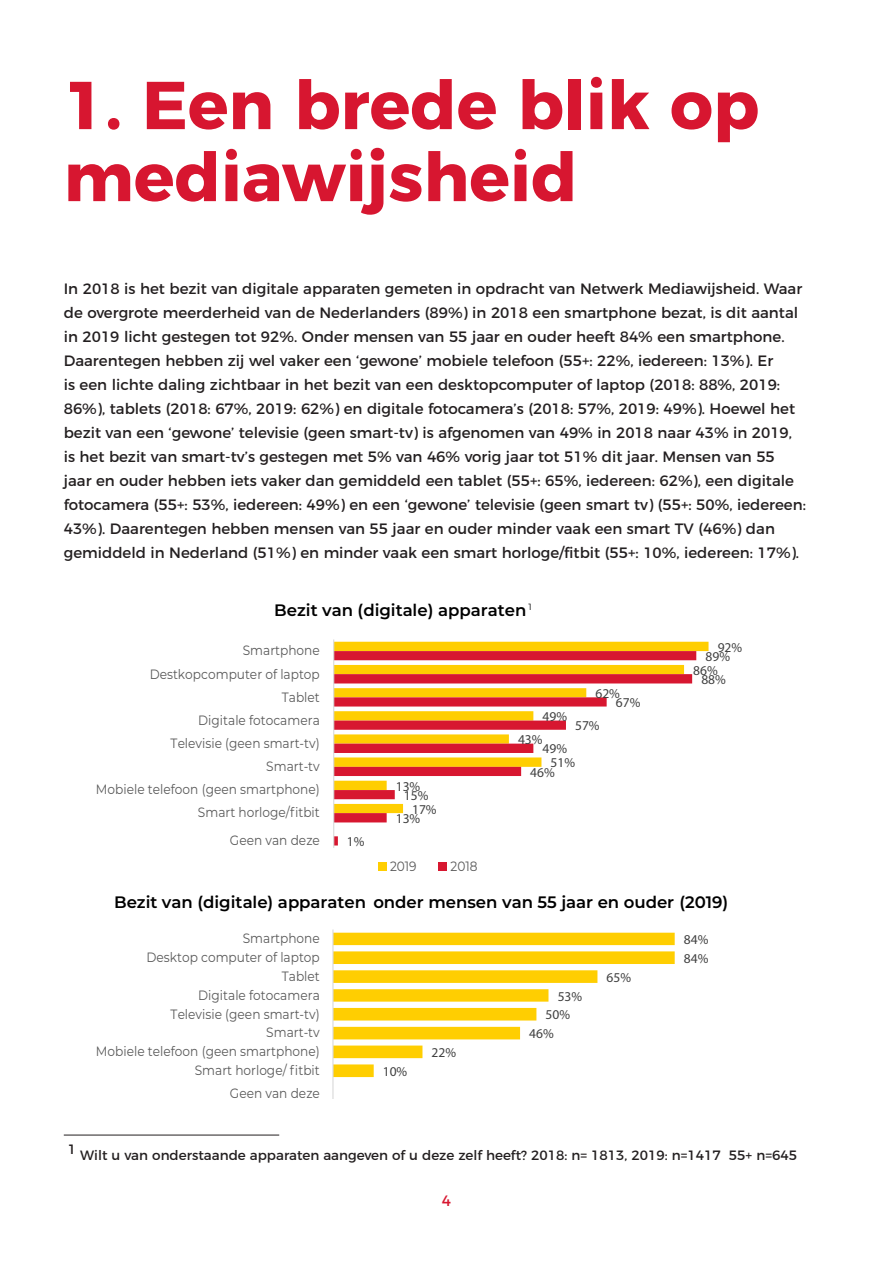
<style>
.page{position:relative;width:893px;height:1263px;background:#fff}
.page>*{position:absolute;margin:0;border:0;box-sizing:border-box;transform-origin:0 0}
.titel_groot_1{font:700 67.5px/72px "Montserrat";color:#d71630}
.t1{font:600 16.5px "Montserrat";letter-spacing:-.005em;color:#000}
.body1{font:15px/24px "Montserrat";color:#231f20}
.body1-2{font:15px "Montserrat";color:#d71630}
.t2{font:13.5px/23.1px "Montserrat";color:#595959;text-align:right;scale:.9 1}
.bijzettekst{font:13.5px "Montserrat";color:#231f20}
.t3{font:13.5px/23.1px "Calibri";color:#404040}
</style>
<div class="page">
<div style="left:334px;top:642px;width:374px;height:19px;background:#ffce01"></div>
<svg style="left:334px;top:651px;width:362px;height:194px"></svg>
<hr style="left:333px;top:639px;width:1px;height:209px;background:#d9d9d9">
<div style="left:378px;top:863px;width:8px;height:8px;background:#ffce01"></div>
<div style="left:439px;top:863px;width:8px;height:8px;background:#d71730"></div>
<svg style="left:334px;top:933px;width:341px;height:144px"></svg>
<hr style="left:332px;top:929px;width:2px;height:170px;background:#d9d9d9">
<hr style="left:64px;top:1135px;width:215px;height:1px;background:#231f20">
<p class="titel_groot_1" style="left:64px;top:64px;width:697px">1. Een brede blik op mediawijsheid</p>
<p class="body1" style="left:64px;top:275px;width:744px">In 2018 is het bezit van digitale apparaten gemeten in opdracht van Netwerk Mediawijsheid. Waar de overgrote meerderheid van de Nederlanders (89%) in 2018 een smartphone bezat, is dit aantal in 2019 licht gestegen tot 92%. Onder mensen van 55 jaar en ouder heeft 84% een smartphone.<br>Daarentegen hebben zij wel vaker een ‘gewone’ mobiele telefoon (55+: 22%, iedereen: 13%). Er<br>is een lichte daling zichtbaar in het bezit van een desktopcomputer of laptop (2018: 88%, 2019:<br>86%), tablets (2018: 67%, 2019: 62%) en digitale fotocamera’s (2018: 57%, 2019: 49%). Hoewel het bezit van een ‘gewone’ televisie (geen smart-tv) is afgenomen van 49% in 2018 naar 43% in 2019, is het bezit van smart-tv’s gestegen met 5% van 46% vorig jaar tot 51% dit jaar. Mensen van 55 jaar en ouder hebben iets vaker dan gemiddeld een tablet (55+: 65%, iedereen: 62%), een digitale fotocamera (55+: 53%, iedereen: 49%) en een ‘gewone’ televisie (geen smart tv) (55+: 50%, iedereen:<br>43%). Daarentegen hebben mensen van 55 jaar en ouder minder vaak een smart TV (46%) dan gemiddeld in Nederland (51%) en minder vaak een smart horloge/fitbit (55+: 10%, iedereen: 17%).</p>
<p class="t1" style="left:274px;top:598px;width:259px">Bezit van (digitale) apparaten <sup>1</sup></p>
<p class="t2" style="left:96px;top:638px;width:250px">Smartphone<br>Destkopcomputer of laptop<br>Tablet<br>Digitale fotocamera<br>Televisie (geen smart-tv)<br>Smart-tv<br>Mobiele telefoon (geen smartphone)<br>Smart horloge/fitbit</p>
<p class="t2" style="left:230px;top:828px;width:101px">Geen van deze</p>
<p class="t3" style="left:347px;top:830px;width:19px">1%</p>
<p class="t3" style="left:412px;top:774px;width:26px;text-indent:-16px">13%<br>17%</p>
<p class="t3" style="left:396px;top:783px;width:34px;text-indent:8px">15%<br>13%</p>
<p class="t2" style="left:390px;top:854px;width:31px">2019</p>
<p class="t2" style="left:451px;top:854px;width:31px">2018</p>
<p class="t3" style="left:542px;top:705px;width:26px">49%</p>
<p class="t3" style="left:595px;top:681px;width:26px">62%</p>
<p class="t3" style="left:616px;top:691px;width:26px">67%</p>
<p class="t3" style="left:575px;top:714px;width:26px">57%</p>
<p class="t3" style="left:518px;top:728px;width:26px">43%</p>
<p class="t3" style="left:530px;top:737px;width:38px;text-indent:12px">49%<br>46%</p>
<p class="t3" style="left:551px;top:751px;width:26px">51%</p>
<p class="t3" style="left:693px;top:635px;width:50px;text-indent:24px">92%<br>86%</p>
<p class="t3" style="left:701px;top:644px;width:30px;text-align:center">89%<br>88%</p>
<p class="t1" style="left:114px;top:890px;width:616px">Bezit van (digitale) apparaten onder mensen van 55 jaar en ouder (2019)</p>
<p class="t2" style="left:96px;top:928px;width:250px;line-height:18.9px">Smartphone<br>Desktop computer of laptop<br>Tablet<br>Digitale fotocamera<br>Televisie (geen smart-tv)<br>Smart-tv<br>Mobiele telefoon (geen smartphone)<br>Smart horloge/ fitbit</p>
<p class="t2" style="left:230px;top:1081px;width:101px">Geen van deze</p>
<p class="t3" style="left:383px;top:1060px;width:26px">10%</p>
<p class="t3" style="left:432px;top:1041px;width:26px">22%</p>
<p class="t3" style="left:558px;top:984px;width:26px">53%</p>
<p class="t3" style="left:545px;top:1003px;width:26px">50%</p>
<p class="t3" style="left:529px;top:1022px;width:26px">46%</p>
<p class="t3" style="left:606px;top:965px;width:26px">65%</p>
<p class="t3" style="left:684px;top:930px;width:26px;line-height:18.8px">84%<br>84%</p>
<p class="bijzettekst" style="left:68px;top:1144px;width:731px">1 Wilt u van onderstaande apparaten aangeven of u deze zelf heeft? 2018: n= 1813, 2019: n=1417 55+ n=645</p>
<p class="body1-2" style="left:442px;top:1189px;width:11px">4</p>
</div>
